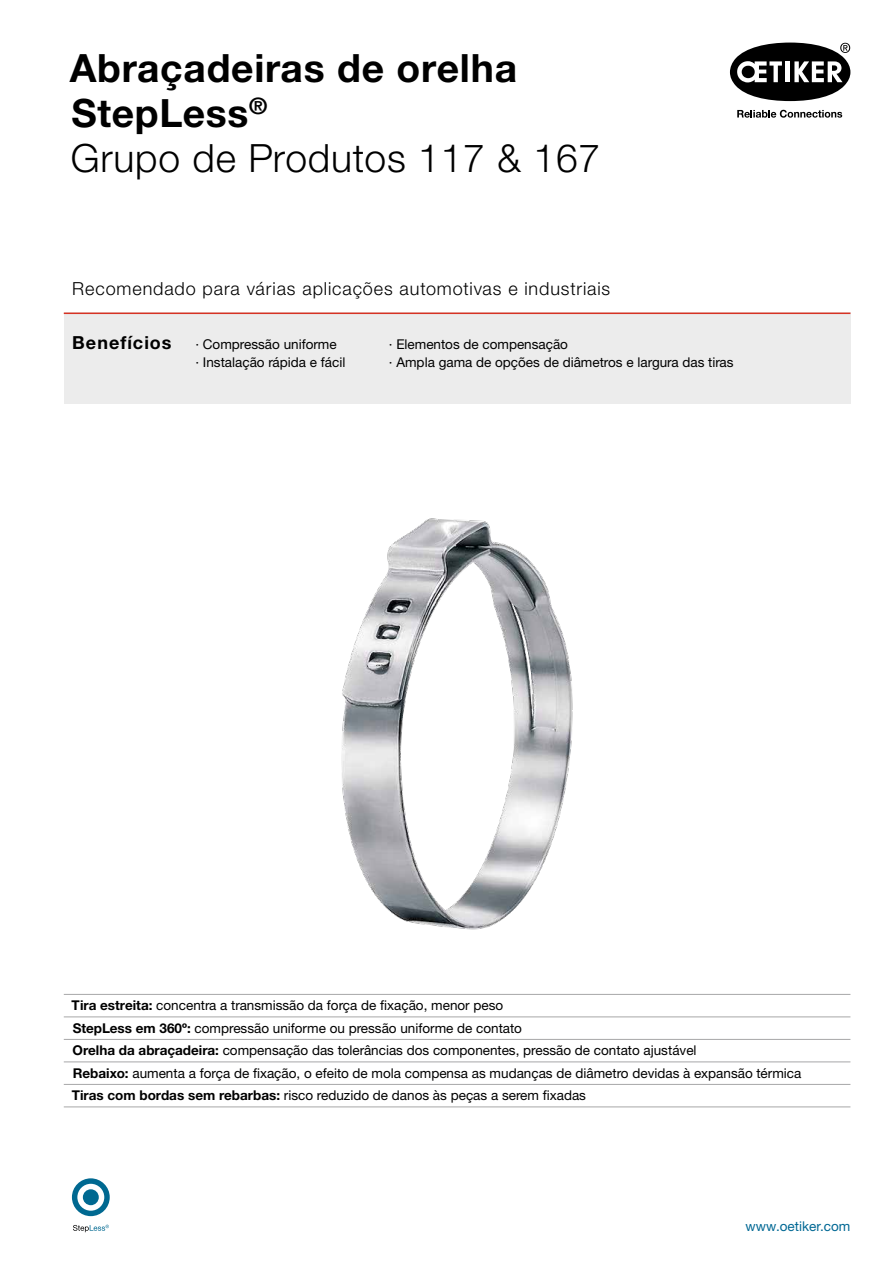
<style>
.page{position:relative;width:893px;height:1263px;background:#fff}
.page>*{position:absolute;margin:0;border:0;box-sizing:border-box;transform-origin:0 0}
.t1{font:700 39px/45px "Helvetica Neue LTW1 G";letter-spacing:.02em;color:#000}
.t2{font:300 18px "Helvetica Neue LTW1 G";letter-spacing:.05em;color:#000}
.t3{font:700 18px "Helvetica Neue LTW1 G";letter-spacing:.055em;color:#000}
.t4{font:13.5px/22.5px "Helvetica Neue LTW1 G";color:#000}
.t5{font:13.5px "Helvetica Neue LTW1 G";color:#006894}
.s1{font-weight:300}
.s2{font-weight:700}
</style>
<div class="page">
<img style="left:341px;top:518px;width:232px;height:412px">
<svg style="left:730px;top:43px;width:120px;height:58px"></svg>
<svg style="left:737px;top:110px;width:105px;height:8px"></svg>
<div style="left:64px;top:313px;width:786px;height:91px;background:#ececec"></div>
<hr style="left:64px;top:313px;width:786px;height:1px;background:#d73223">
<hr style="left:64px;top:994px;width:786px;height:1px;background:#a7a7a8">
<hr style="left:64px;top:1016px;width:786px;height:1px;background:#a7a7a8">
<hr style="left:64px;top:1039px;width:786px;height:1px;background:#a7a7a8">
<hr style="left:64px;top:1061px;width:786px;height:1px;background:#a7a7a8">
<hr style="left:64px;top:1084px;width:786px;height:1px;background:#a7a7a8">
<hr style="left:64px;top:1106px;width:786px;height:1px;background:#a7a7a8">
<svg style="left:73px;top:1225px;width:36px;height:7px"></svg>
<svg style="left:72px;top:1178px;width:38px;height:38px"></svg>
<h1 class="t1" style="left:70px;top:46px;width:532px">Abraçadeiras de orelha<br>StepLess<sup>®<br></sup><span class="s1">Grupo de Produtos 117 &amp; 167</span></h1>
<h2 class="t2" style="left:72px;top:277px;width:539px">Recomendado para várias aplicações automotivas e industriais</h2>
<h2 class="t3" style="left:72px;top:331px;width:101px">Benefícios</h2>
<p class="t4" style="left:195px;top:335px;width:151px;line-height:18px">· Compressão uniforme<br>· Instalação rápida e fácil</p>
<p class="t4" style="left:389px;top:335px;width:346px;line-height:18px">· Elementos de compensação<br>· Ampla gama de opções de diâmetros e largura das tiras</p>
<p class="t4" style="left:72px;top:994px;width:731px"><span class="s2">Tira estreita:</span> concentra a transmissão da força de fixação, menor peso<br><span class="s2">StepLess em 360º:</span> compressão uniforme ou pressão uniforme de contato<br><span class="s2">Orelha da abraçadeira:</span> compensação das tolerâncias dos componentes, pressão de contato ajustável<br><span class="s2">Rebaixo:</span> aumenta a força de fixação, o efeito de mola compensa as mudanças de diâmetro devidas à expansão térmica <span class="s2">Tiras com bordas sem rebarbas:</span> risco reduzido de danos às peças a serem fixadas</p>
<p class="t5" style="left:745px;top:1217px;width:107px">www.oetiker.com</p>
</div>
